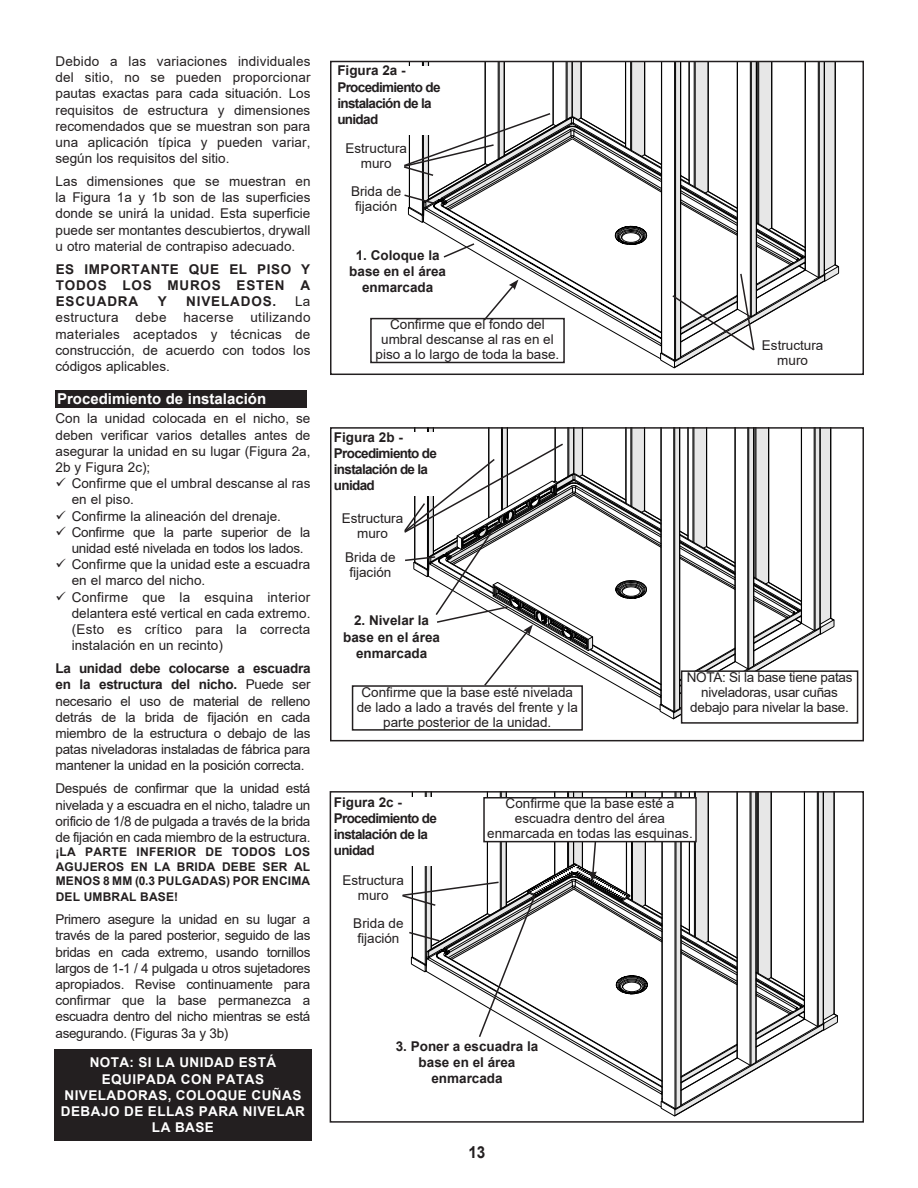
<style>
.page{position:relative;width:918px;height:1188px;background:#fff}
.page>*{position:absolute;margin:0;border:0;box-sizing:border-box;transform-origin:0 0}
._00_Folio{font:700 16.5px "Arial";color:#231f20;scale:.93 1}
.Title_10pt_Wht{font:700 15px "Arial";color:#fff}
.Txt_9pt{font:13.5px/16.2px "Arial";color:#231f20;text-align:center}
.Txt_9pt_ret_15{font:13.5px/16.2px "Arial";color:#231f20}
.Txt_9pt-2{font:700 13.5px/16.2px "Arial";color:#231f20;text-align:center}
.Txt_9pt-3{font:700 13.5px/16.2px "Arial";letter-spacing:-.05em;color:#231f20}
.Txt_9pt-Wht_B-K{font:700 13.5px/16.2px "Arial";letter-spacing:.035em;color:#fff;text-align:center}
.Txt_9pt-4{font:13.5px/15px "Arial";letter-spacing:-.02em;color:#231f20;text-align:center}
.Txt_9pt_ret_15-2{font:13.5px/16.2px "Arial";letter-spacing:-.02em;color:#231f20}
.Txt_9pt-5{font:700 13.5px "Arial";letter-spacing:.065em;color:#231f20}
.Txt_9pt-6{font:700 12px/14.4px "Arial";letter-spacing:.015em;color:#231f20;text-align:justify}
.s1{font-weight:700}
</style>
<div class="page">
<div style="left:330px;top:61px;width:534px;height:314px;border:2px solid #231f20"></div>
<div style="left:330px;top:427px;width:534px;height:314px;border:2px solid #231f20"></div>
<div style="left:330px;top:791px;width:534px;height:332px;border:2px solid #231f20"></div>
<svg style="left:402px;top:62px;width:437px;height:307px"></svg>
<svg style="left:401px;top:792px;width:437px;height:325px"></svg>
<svg style="left:403px;top:428px;width:432px;height:292px"></svg>
<div style="left:56px;top:390px;width:251px;height:17px;background:#231f20"></div>
<div style="left:54px;top:1049px;width:258px;height:92px;background:#231f20"></div>
<div style="left:370px;top:318px;width:195px;height:45px;border:2px solid #231f20"></div>
<div style="left:352px;top:685px;width:231px;height:46px;border:2px solid #231f20"></div>
<div style="left:682px;top:671px;width:176px;height:52px;background:#fff"></div>
<div style="left:681px;top:670px;width:177px;height:54px;border:2px solid #231f20"></div>
<div style="left:484px;top:798px;width:212px;height:44px;background:#fff"></div>
<div style="left:483px;top:797px;width:214px;height:45px;border:2px solid #231f20"></div>
<div style="left:337px;top:66px;width:110px;height:69px;background:#fff"></div>
<div style="left:334px;top:432px;width:109px;height:63px;background:#fff"></div>
<div style="left:334px;top:797px;width:109px;height:69px;background:#fff"></div>
<p class="Txt_9pt" style="left:56px;top:53px;width:257px;text-align:justify">Debido a las variaciones individuales del sitio, no se pueden proporcionar pautas exactas para cada situación. Los requisitos de estructura y dimensiones recomendados que se muestran son para una aplicación típica y pueden variar, según los requisitos del sitio.</p>
<p class="Txt_9pt" style="left:56px;top:173px;width:257px;text-align:justify">Las dimensiones que se muestran en la Figura 1a y 1b son de las superficies donde se unirá la unidad. Esta superficie puede ser montantes descubiertos, drywall u otro material de contrapiso adecuado.</p>
<p class="Txt_9pt-2" style="left:56px;top:261px;width:256px;text-align:justify">ES IMPORTANTE QUE EL PISO Y TODOS LOS MUROS ESTEN A ESCUADRA</p>
<p class="Txt_9pt-2" style="left:158px;top:294px;width:11px">Y</p>
<p class="Txt_9pt-5" style="left:186px;top:292px;width:92px">NIVELADOS.</p>
<p class="Txt_9pt" style="left:56px;top:293px;width:257px;text-align:justify;text-indent:240px">La estructura debe hacerse utilizando materiales aceptados y técnicas de construcción, de acuerdo con todos los códigos aplicables.</p>
<p class="Title_10pt_Wht" style="left:57px;top:388px;width:211px">Procedimiento de instalación</p>
<p class="Txt_9pt" style="left:56px;top:411px;width:256px;text-align:justify">Con la unidad colocada en el nicho, se deben verificar varios detalles antes de asegurar la unidad en su lugar (Figura 2a, 2b y Figura 2c);</p>
<p class="Txt_9pt_ret_15" style="left:72px;top:475px;width:240px;text-indent:-16px">✓ Confirme que el umbral descanse al ras en el piso.</p>
<p class="Txt_9pt_ret_15" style="left:56px;top:508px;width:227px">✓ Confirme la alineación del drenaje.</p>
<p class="Txt_9pt_ret_15-2" style="left:72px;top:524px;width:240px;text-indent:-16px">✓ Confirme que la parte superior de la unidad esté nivelada en todos los lados.</p>
<p class="Txt_9pt_ret_15" style="left:72px;top:556px;width:240px;text-indent:-16px">✓ Confirme que la unidad este a escuadra en el marco del nicho.</p>
<p class="Txt_9pt_ret_15" style="left:72px;top:589px;width:240px;text-align:justify;text-indent:-16px">✓ Confirme que la esquina interior delantera esté vertical en cada extremo. (Esto es crítico para la correcta instalación en un recinto)</p>
<p class="Txt_9pt" style="left:56px;top:660px;width:257px;text-align:justify"><span class="s1">La unidad debe colocarse a escuadra en la estructura del nicho.</span> Puede ser necesario el uso de material de relleno detrás de la brida de fijación en cada miembro de la estructura o debajo de las patas niveladoras instaladas de fábrica para mantener la unidad en la posición correcta.</p>
<p class="Txt_9pt" style="left:56px;top:780px;width:256px;text-align:justify">Después de confirmar que la unidad está nivelada y a escuadra en el nicho, taladre un orificio de 1/8 de pulgada a través de la brida de fijación en cada miembro de la estructura.</p>
<p class="Txt_9pt-6" style="left:56px;top:845px;width:256px">¡LA PARTE INFERIOR DE TODOS LOS AGUJEROS EN LA BRIDA DEBE SER AL MENOS 8 MM (0.3 PULGADAS) POR ENCIMA</p>
<p class="Txt_9pt-6" style="left:56px;top:890px;width:124px">DEL UMBRAL BASE!</p>
<p class="Txt_9pt" style="left:56px;top:911px;width:256px;text-align:justify">Primero asegure la unidad en su lugar a través de la pared posterior, seguido de las bridas en cada extremo, usando tornillos largos de 1-1 / 4 pulgada u otros sujetadores apropiados. Revise continuamente para confirmar que la base permanezca a escuadra dentro del nicho mientras se está asegurando. (Figuras 3a y 3b)</p>
<p class="Txt_9pt-Wht_B-K" style="left:61px;top:1055px;width:246px">NOTA: SI LA UNIDAD ESTÁ<br>EQUIPADA CON PATAS<br>NIVELADORAS, COLOQUE CUÑAS<br>DEBAJO DE ELLAS PARA NIVELAR<br>LA BASE</p>
<p class="Txt_9pt-2" style="left:337px;top:63px;width:70px">Figura 2a -</p>
<p class="Txt_9pt-3" style="left:337px;top:79px;width:105px">Procedimiento de instalación de la unidad</p>
<p class="Txt_9pt" style="left:345px;top:141px;width:63px;line-height:15px">Estructura muro</p>
<p class="Txt_9pt" style="left:351px;top:184px;width:52px;line-height:15px">Brida de fijación</p>
<p class="Txt_9pt-2" style="left:356px;top:247px;width:86px">1. Coloque la</p>
<p class="Txt_9pt-2" style="left:349px;top:264px;width:98px">base en el área enmarcada</p>
<p class="Txt_9pt" style="left:376px;top:317px;width:185px;line-height:15px">Confirme que el fondo del umbral descanse al ras en el piso a lo largo de toda la base.</p>
<p class="Txt_9pt-2" style="left:334px;top:429px;width:71px">Figura 2b -</p>
<p class="Txt_9pt-3" style="left:334px;top:445px;width:105px">Procedimiento de instalación de la unidad</p>
<p class="Txt_9pt" style="left:342px;top:510px;width:63px;line-height:15px">Estructura muro</p>
<p class="Txt_9pt" style="left:345px;top:550px;width:52px;line-height:15px">Brida de fijación</p>
<p class="Txt_9pt-2" style="left:354px;top:613px;width:77px">2. Nivelar la</p>
<p class="Txt_9pt-2" style="left:343px;top:629px;width:98px">base en el área enmarcada</p>
<p class="Txt_9pt" style="left:357px;top:684px;width:223px;line-height:15px">Confirme que la base esté nivelada de lado a lado a través del frente y la parte posterior de la unidad.</p>
<p class="Txt_9pt" style="left:762px;top:338px;width:63px;line-height:15px">Estructura muro</p>
<p class="Txt_9pt-4" style="left:687px;top:669px;width:167px">NOTA: Si la base tiene patas niveladoras, usar cuñas debajo para nivelar la base.</p>
<p class="Txt_9pt-2" style="left:334px;top:794px;width:70px">Figura 2c -</p>
<p class="Txt_9pt-3" style="left:334px;top:810px;width:105px">Procedimiento de instalación de la unidad</p>
<p class="Txt_9pt" style="left:342px;top:872px;width:63px">Estructura</p>
<p class="Txt_9pt" style="left:358px;top:887px;width:32px">muro</p>
<p class="Txt_9pt" style="left:353px;top:916px;width:52px;line-height:15px">Brida de fijación</p>
<p class="Txt_9pt" style="left:506px;top:795px;width:170px">Confirme que la base esté a</p>
<p class="Txt_9pt" style="left:515px;top:810px;width:152px">escuadra dentro del área</p>
<p class="Txt_9pt" style="left:487px;top:825px;width:207px">enmarcada en todas las esquinas.</p>
<p class="Txt_9pt-2" style="left:396px;top:1038px;width:144px">3. Poner a escuadra la</p>
<p class="Txt_9pt-2" style="left:419px;top:1055px;width:98px">base en el área</p>
<p class="Txt_9pt-2" style="left:431px;top:1071px;width:73px">enmarcada</p>
<p class="_00_Folio" style="left:468px;top:1140px;width:20px">13</p>
</div>
